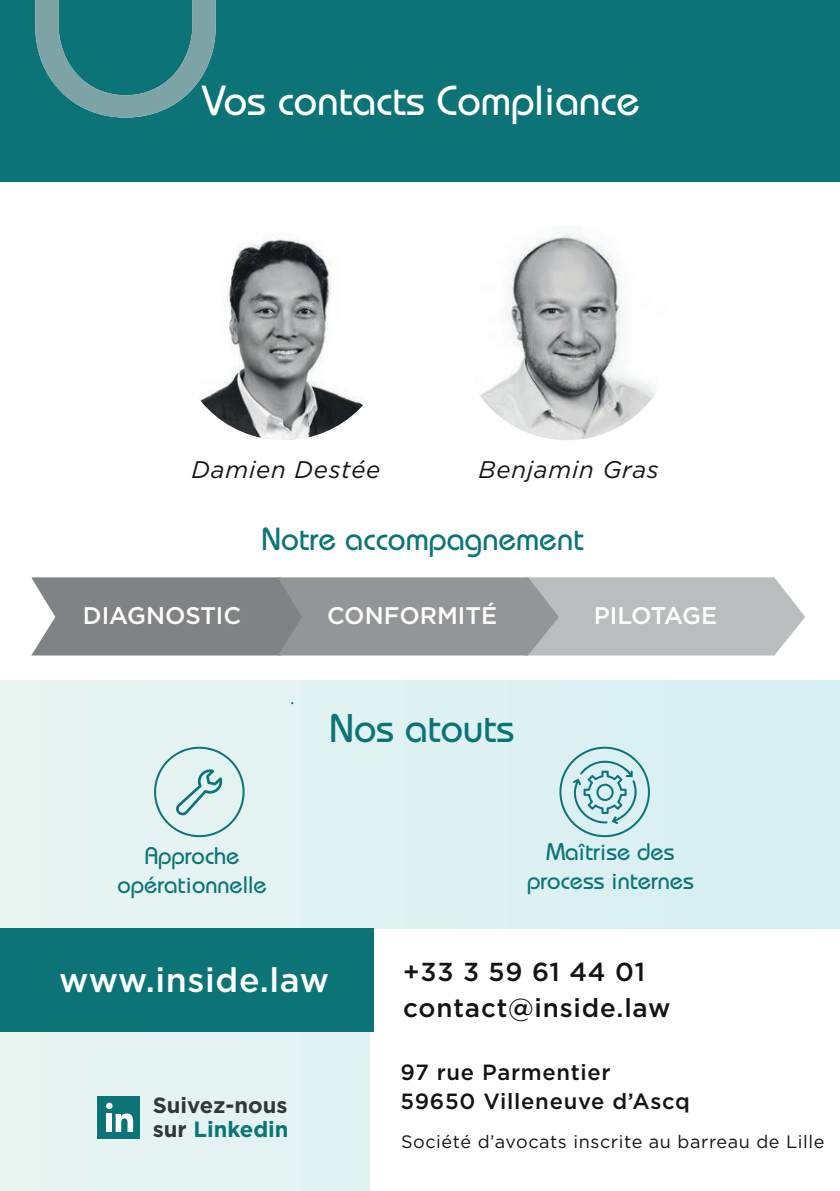
<style>
.page{position:relative;width:840px;height:1191px;background:#fff}
.page>*{position:absolute;margin:0;border:0;box-sizing:border-box;transform-origin:0 0}
.t1{font:500 42px "Bauhaus Std";color:#fff}
.t2{font:500 40px "Bauhaus Std";color:#0c7476}
.t3{font:500 34px "Gotham";letter-spacing:.02em;color:#fff}
.t4{font:500 32px "Bauhaus Std";color:#0c7476}
.t5{font:500 26px/36px "Gotham";letter-spacing:.03em;color:#111416}
.t6{font:500 24px/28.8px "Bauhaus Std";color:#0c7476;text-align:center}
.t7{font:500 24px "Gotham";color:#fff}
.t8{font:italic 24px "Gotham";letter-spacing:.03em;color:#111416}
.t9{font:500 22px/28px "Gotham";letter-spacing:.03em;color:#111416}
.t10{font:700 22px/24px "Gotham";color:#333739}
.t11{font:18px "Gotham";letter-spacing:.03em;color:#111416}
.s1{color:#0c7476}
</style>
<div class="page">
<div style="left:0;top:680px;width:839px;height:511px;background:#e1f2f2"></div>
<svg style="left:31px;top:577px;width:773px;height:78px;background:#9d9fa1"></svg>
<div style="left:97px;top:1096px;width:43px;height:43px;background:#0c7476"></div>
<div style="left:370px;top:929px;width:469px;height:262px;background:#fff"></div>
<div style="left:0;top:928px;width:373px;height:104px;background:#0c7476"></div>
<svg style="left:116px;top:1113px;width:17px;height:19px"></svg>
<div style="left:106px;top:1114px;width:6px;height:18px;background:#fff"></div>
<div style="left:106px;top:1102px;width:6px;height:7px;background:#fff;border-radius:50%"></div>
<div style="left:0;top:0;width:839px;height:181px;background:#0c7476"></div>
<svg style="left:35px;top:0;width:181px;height:118px"></svg>
<div style="left:559px;top:746px;width:90px;height:91px;border:2px solid #0c7476;border-radius:50%"></div>
<div style="left:154px;top:746px;width:90px;height:91px;border:2px solid #0c7476;border-radius:50%"></div>
<svg style="left:572px;top:760px;width:64px;height:64px"></svg>
<svg style="left:176px;top:769px;width:46px;height:46px"></svg>
<img style="left:198px;top:237px;width:165px;height:203px">
<img style="left:459px;top:225px;width:215px;height:215px;border-radius:107px">
<h1 class="t1" style="left:202px;top:75px;width:439px">Vos contacts Compliance</h1>
<p class="t8" style="left:191px;top:454px;width:190px">Damien Destée</p>
<p class="t8" style="left:478px;top:454px;width:182px">Benjamin Gras</p>
<h3 class="t4" style="left:261px;top:520px;width:323px">Notre accompagnement</h3>
<p class="t7" style="left:83px;top:600px;width:160px">DIAGNOSTIC</p>
<p class="t7" style="left:327px;top:600px;width:172px">CONFORMITÉ</p>
<p class="t7" style="left:593px;top:600px;width:125px">PILOTAGE</p>
<h2 class="t2" style="left:329px;top:704px;width:186px">Nos atouts</h2>
<p class="t6" style="left:117px;top:841px;width:151px">Approche opérationnelle</p>
<p class="t6" style="left:526px;top:837px;width:168px">Maîtrise des process internes</p>
<h3 class="t3" style="left:59px;top:957px;width:271px">www.inside.law</h3>
<p class="t10" style="left:153px;top:1093px;width:137px">Suivez-nous sur <span class="s1">Linkedin</span></p>
<p class="t5" style="left:403px;top:953px;width:269px">+33 3 59 61 44 01 contact@inside.law</p>
<p class="t9" style="left:400px;top:1058px;width:291px">97 rue Parmentier<br>59650 Villeneuve d’Ascq</p>
<p class="t11" style="left:401px;top:1130px;width:424px">Société d’avocats inscrite au barreau de Lille</p>
</div>
